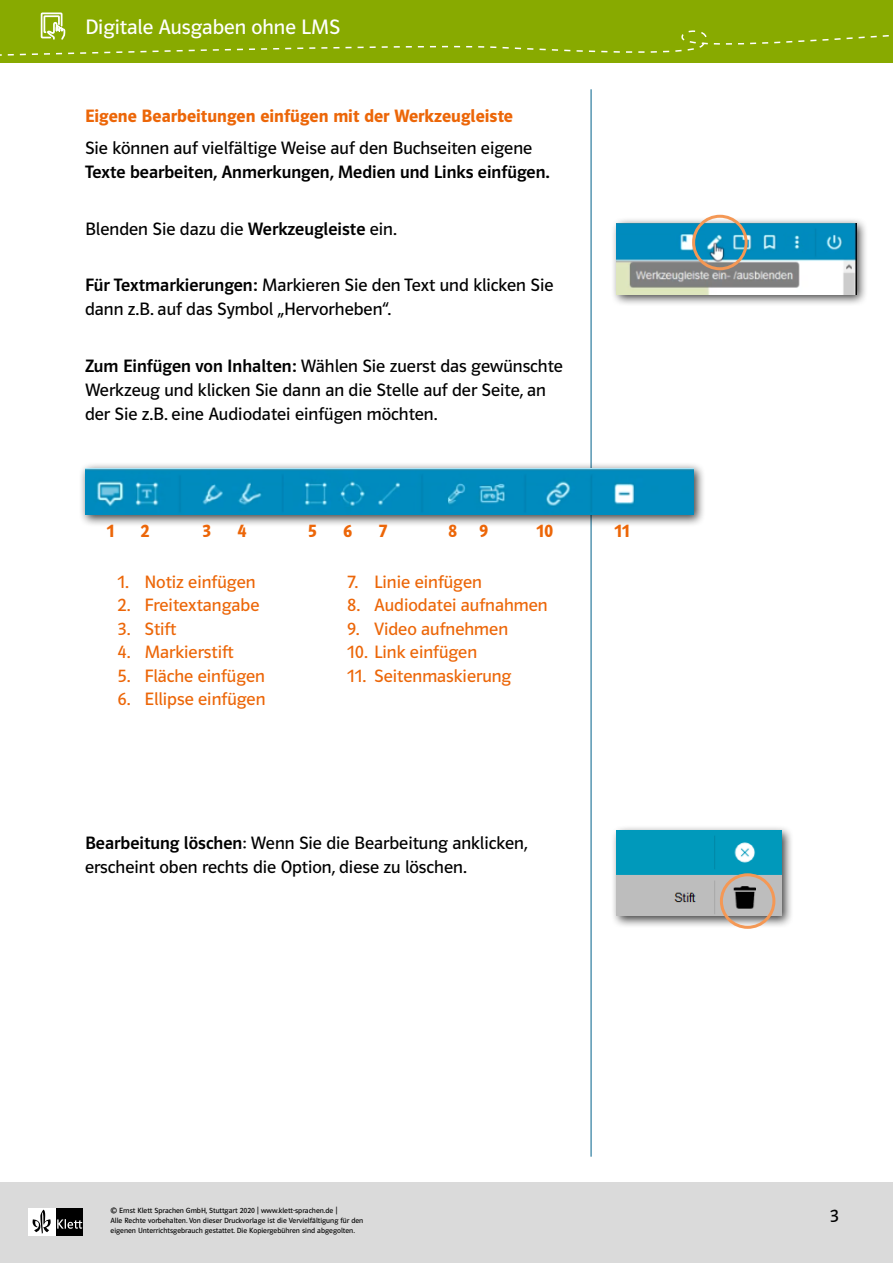
<style>
.page{position:relative;width:893px;height:1263px;background:#fff}
.page>*{position:absolute;margin:0;border:0;box-sizing:border-box;transform-origin:0 0}
.t1{font:21px "Polo CEF";color:#fff}
.t2{font:18px/24px "Polo CEF";color:#000}
.t3{font:18px "Polo CEF";color:#ec6608}
.t4{font:600 18px "Polo CEF";color:#ec6608}
.t5{font:500 18px "Polo CEF";color:#000}
.t6{font:7.5px/10.1px "Polo CEF";color:#000}
.s1{font-weight:500}
</style>
<div class="page">
<div style="left:0;top:1182px;width:893px;height:81px;background:#dadada"></div>
<div style="left:56px;top:1208px;width:27px;height:27px;background:#000"></div>
<div style="left:28px;top:1208px;width:28px;height:27px;background:#fff"></div>
<svg style="left:57px;top:1219px;width:25px;height:10px"></svg>
<svg style="left:33px;top:1210px;width:18px;height:24px"></svg>
<div style="left:0;top:0;width:893px;height:62px;background:#8a0"></div>
<svg style="left:0;top:12px;width:889px;height:44px"></svg>
<hr style="left:591px;top:89px;width:1px;height:1068px;background:#00628b">
<div style="left:610px;top:824px;width:184px;height:104px;background:#000;opacity:.75"></div>
<img style="left:617px;top:831px;width:165px;height:85px">
<div style="left:720px;top:873px;width:55px;height:56px;border:3px solid #f49855;border-radius:50%"></div>
<div style="left:610px;top:217px;width:258px;height:89px;background:#000;opacity:.75"></div>
<img style="left:617px;top:223px;width:239px;height:71px">
<div style="left:692px;top:215px;width:56px;height:55px;border:3px solid #f49855;border-radius:50%"></div>
<div style="left:79px;top:462px;width:627px;height:65px;background:#000;opacity:.75"></div>
<img style="left:85px;top:468px;width:609px;height:47px">
<p class="t1" style="left:85px;top:14px;width:257px">Digitale Ausgaben ohne LMS</p>
<p class="t4" style="left:85px;top:105px;width:429px">Eigene Bearbeitungen einfügen mit der Werkzeugleiste</p>
<p class="t2" style="left:85px;top:136px;width:449px">Sie können auf vielfältige Weise auf den Buchseiten eigene</p>
<p class="t5" style="left:85px;top:161px;width:466px">Texte bearbeiten, Anmerkungen, Medien und Links einfügen.</p>
<p class="t2" style="left:85px;top:217px;width:313px">Blenden Sie dazu die <span class="s1">Werkzeugleiste</span> ein.</p>
<p class="t2" style="left:85px;top:273px;width:470px"><span class="s1">Für Textmarkierungen:</span> Markieren Sie den Text und klicken Sie dann z.B. auf das Symbol „Hervorheben“.</p>
<p class="t2" style="left:85px;top:354px;width:480px"><span class="s1">Zum Einfügen von Inhalten:</span> Wählen Sie zuerst das gewünschte<br>Werkzeug und klicken Sie dann an die Stelle auf der Seite, an der Sie z.B. eine Audiodatei einfügen möchten.</p>
<p class="t4" style="left:107px;top:520px;width:9px">1</p>
<p class="t4" style="left:141px;top:520px;width:11px">2</p>
<p class="t4" style="left:202px;top:520px;width:11px">3</p>
<p class="t4" style="left:238px;top:520px;width:11px">4</p>
<p class="t4" style="left:308px;top:520px;width:11px">5</p>
<p class="t4" style="left:343px;top:520px;width:11px">6</p>
<p class="t4" style="left:379px;top:520px;width:10px">7</p>
<p class="t4" style="left:448px;top:520px;width:42px">8 9</p>
<p class="t4" style="left:537px;top:520px;width:18px">10</p>
<p class="t4" style="left:615px;top:520px;width:17px">11</p>
<p class="t3" style="left:118px;top:571px;width:140px">1. Notiz einfügen</p>
<p class="t3" style="left:118px;top:595px;width:143px">2. Freitextangabe</p>
<p class="t3" style="left:118px;top:618px;width:60px">3. Stift</p>
<p class="t3" style="left:118px;top:642px;width:118px">4. Markierstift</p>
<p class="t3" style="left:118px;top:665px;width:149px">5. Fläche einfügen</p>
<p class="t3" style="left:118px;top:689px;width:149px">6. Ellipse einfügen</p>
<p class="t3" style="left:347px;top:571px;width:136px">7. Linie einfügen</p>
<p class="t3" style="left:347px;top:595px;width:202px">8. Audiodatei aufnahmen</p>
<p class="t3" style="left:347px;top:618px;width:162px">9. Video aufnehmen</p>
<p class="t3" style="left:347px;top:642px;width:132px">10. Link einfügen</p>
<p class="t3" style="left:347px;top:665px;width:166px">11. Seitenmaskierung</p>
<p class="t2" style="left:85px;top:831px;width:444px"><span class="s1">Bearbeitung löschen</span>: Wenn Sie die Bearbeitung anklicken, erscheint oben rechts die Option, diese zu löschen.</p>
<p class="t6" style="left:111px;top:1206px;width:254px">© Ernst Klett Sprachen GmbH, Stuttgart 2020 | www.klett-sprachen.de |<br>Alle Rechte vorbehalten. Von dieser Druckvorlage ist die Vervielfältigung für den eigenen Unterrichtsgebrauch gestattet. Die Kopiergebühren sind abgegolten.</p>
<p class="t2" style="left:830px;top:1205px;width:11px">3</p>
</div>
